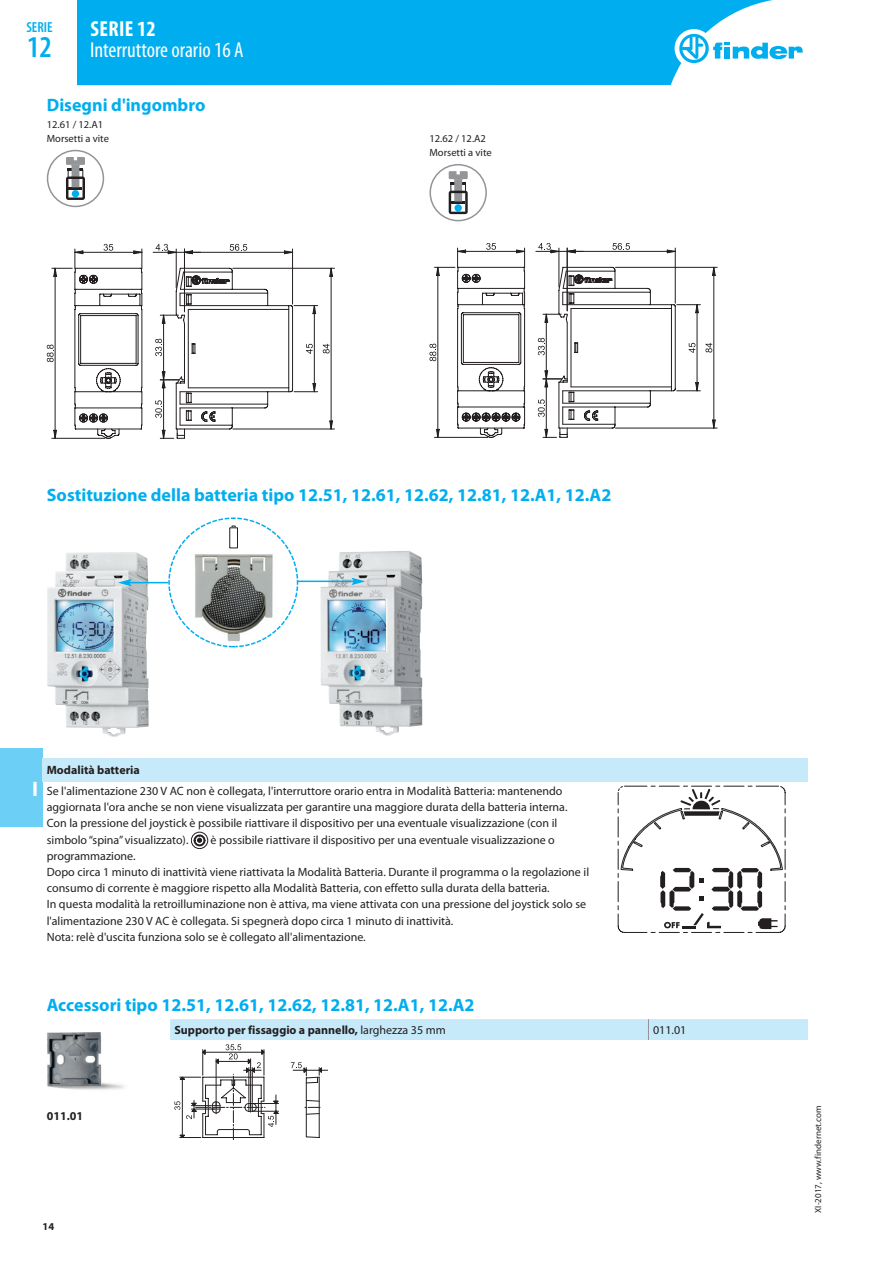
<style>
.page{position:relative;width:893px;height:1263px;background:#fff}
.page>*{position:absolute;margin:0;border:0;box-sizing:border-box;transform-origin:0 0}
.t1{font:600 condensed 30.3px "Myriad Pro";color:#00aeef}
.t2{font:condensed 21.75px "Myriad Pro";color:#fff}
.t3{font:700 condensed 21.75px "Myriad Pro";letter-spacing:.02em;color:#fff}
.t4{font:700 21px "Myriad Pro";color:#fff}
.t5{font:700 18px "Myriad Pro";color:#00aeef}
.t6{font:600 condensed 14.55px "Myriad Pro";color:#00aeef}
.t7{font:12px/16.2px "Myriad Pro";color:#231f20}
.t8{font:700 12px "Myriad Pro";color:#231f20}
.t9{font:10.5px/14.2px "Myriad Pro";color:#231f20}
.t10{font:700 10.5px "Myriad Pro";color:#231f20}
.t11{font:9px "Myriad Pro";color:#231f20}
.s1{font-weight:400}
</style>
<div class="page">
<div style="left:0;top:748px;width:43px;height:79px;background:#6bcff6"></div>
<div style="left:77px;top:0;width:696px;height:85px;background:#00aeef"></div>
<div style="left:675px;top:29px;width:38px;height:39px;background:#fff;border-radius:50%"></div>
<svg style="left:679px;top:34px;width:124px;height:29px"></svg>
<div style="left:47px;top:150px;width:57px;height:57px;border:2px solid #939598;border-radius:50%"></div>
<svg style="left:66px;top:157px;width:19px;height:43px"></svg>
<hr style="left:141px;top:309px;width:1px;height:79px;background:#231f20">
<hr style="left:76px;top:428px;width:65px;height:1px;background:#231f20">
<hr style="left:76px;top:408px;width:65px;height:1px;background:#231f20">
<hr style="left:76px;top:289px;width:65px;height:1px;background:#231f20">
<hr style="left:76px;top:268px;width:65px;height:1px;background:#231f20">
<svg style="left:141px;top:388px;width:1px;height:42px"></svg>
<hr style="left:76px;top:305px;width:65px;height:1px;background:#231f20">
<hr style="left:100px;top:294px;width:40px;height:1px;background:#231f20">
<hr style="left:75px;top:252px;width:67px;height:1px;background:#231f20">
<hr style="left:233px;top:268px;width:101px;height:1px;background:#231f20">
<hr style="left:233px;top:429px;width:101px;height:1px;background:#231f20">
<svg style="left:155px;top:267px;width:178px;height:172px"></svg>
<hr style="left:331px;top:268px;width:1px;height:161px;background:#231f20">
<hr style="left:292px;top:249px;width:1px;height:55px;background:#231f20">
<svg style="left:230px;top:244px;width:17px;height:7px"></svg>
<svg style="left:284px;top:251px;width:8px;height:3px"></svg>
<hr style="left:184px;top:252px;width:109px;height:1px;background:#231f20">
<hr style="left:184px;top:249px;width:1px;height:63px;background:#231f20">
<hr style="left:176px;top:249px;width:1px;height:39px;background:#231f20">
<svg style="left:185px;top:251px;width:8px;height:3px"></svg>
<svg style="left:156px;top:244px;width:20px;height:10px"></svg>
<hr style="left:153px;top:252px;width:48px;height:1px;background:#231f20">
<hr style="left:81px;top:365px;width:55px;height:1px;background:#231f20">
<hr style="left:81px;top:313px;width:55px;height:1px;background:#231f20">
<svg style="left:128px;top:249px;width:15px;height:67px"></svg>
<hr style="left:138px;top:316px;width:1px;height:47px;background:#231f20">
<hr style="left:81px;top:315px;width:55px;height:1px;background:#231f20">
<hr style="left:81px;top:363px;width:55px;height:1px;background:#231f20">
<hr style="left:136px;top:316px;width:1px;height:47px;background:#231f20">
<hr style="left:109px;top:391px;width:32px;height:1px;background:#231f20">
<svg style="left:47px;top:244px;width:73px;height:195px"></svg>
<div style="left:429px;top:164px;width:58px;height:57px;border:2px solid #939598;border-radius:50%"></div>
<svg style="left:449px;top:171px;width:19px;height:43px"></svg>
<hr style="left:615px;top:267px;width:102px;height:1px;background:#231f20">
<hr style="left:615px;top:428px;width:102px;height:1px;background:#231f20">
<svg style="left:538px;top:266px;width:177px;height:172px"></svg>
<hr style="left:714px;top:267px;width:1px;height:161px;background:#231f20">
<hr style="left:675px;top:248px;width:1px;height:55px;background:#231f20">
<svg style="left:612px;top:243px;width:18px;height:7px"></svg>
<svg style="left:667px;top:250px;width:8px;height:3px"></svg>
<hr style="left:567px;top:251px;width:108px;height:1px;background:#231f20">
<hr style="left:567px;top:248px;width:1px;height:63px;background:#231f20">
<hr style="left:559px;top:248px;width:1px;height:39px;background:#231f20">
<svg style="left:567px;top:250px;width:8px;height:3px"></svg>
<svg style="left:538px;top:243px;width:21px;height:10px"></svg>
<hr style="left:536px;top:251px;width:47px;height:1px;background:#231f20">
<svg style="left:429px;top:243px;width:96px;height:195px"></svg>
<img style="left:47px;top:552px;width:102px;height:185px">
<img style="left:320px;top:551px;width:102px;height:185px">
<hr style="left:129px;top:582px;width:39px;height:1px;background:#00aeef">
<svg style="left:118px;top:579px;width:14px;height:7px"></svg>
<svg style="left:168px;top:517px;width:131px;height:131px"></svg>
<div style="left:230px;top:528px;width:7px;height:20px;background:#fff"></div>
<div style="left:229px;top:527px;width:9px;height:21px;border:1px solid #231f20"></div>
<svg style="left:351px;top:578px;width:14px;height:7px"></svg>
<hr style="left:297px;top:581px;width:57px;height:1px;background:#00aeef">
<div style="left:43px;top:758px;width:765px;height:24px;background:#c6eafa"></div>
<svg style="left:191px;top:832px;width:17px;height:17px"></svg>
<svg style="left:618px;top:786px;width:167px;height:147px"></svg>
<img style="left:47px;top:1032px;width:78px;height:58px">
<svg style="left:170px;top:1019px;width:638px;height:121px"></svg>
<p class="t6" style="left:26px;top:19px;width:28px">SERIE</p>
<h1 class="t1" style="left:27px;top:30px;width:26px">12</h1>
<h2 class="t3" style="left:90px;top:16px;width:67px">SERIE 12</h2>
<h2 class="t2" style="left:90px;top:37px;width:155px">Interruttore orario 16 A</h2>
<h3 class="t5" style="left:47px;top:93px;width:160px">Disegni d'ingombro</h3>
<p class="t9" style="left:47px;top:117px;width:64px">12.61 / 12.A1<br>Morsetti a vite</p>
<p class="t9" style="left:429px;top:131px;width:64px">12.62 / 12.A2<br>Morsetti a vite</p>
<h3 class="t5" style="left:47px;top:483px;width:566px">Sostituzione della batteria tipo 12.51, 12.61, 12.62, 12.81, 12.A1, 12.A2</h3>
<h3 class="t4" style="left:32px;top:775px;width:7px">I</h3>
<p class="t8" style="left:47px;top:762px;width:95px">Modalità batteria</p>
<p class="t7" style="left:47px;top:783px;width:522px">Se l'alimentazione 230 V AC non è collegata, l'interruttore orario entra in Modalità Batteria: mantenendo aggiornata l'ora anche se non viene visualizzata per garantire una maggiore durata della batteria interna.<br>Con la pressione del joystick è possibile riattivare il dispositivo per una eventuale visualizzazione (con il simbolo “spina” visualizzato).</p>
<p class="t7" style="left:211px;top:831px;width:346px">è possibile riattivare il dispositivo per una eventuale visualizzazione o</p>
<p class="t7" style="left:47px;top:847px;width:544px">programmazione.<br>Dopo circa 1 minuto di inattività viene riattivata la Modalità Batteria. Durante il programma o la regolazione il consumo di corrente è maggiore rispetto alla Modalità Batteria, con effetto sulla durata della batteria.<br>In questa modalità la retroilluminazione non è attiva, ma viene attivata con una pressione del joystick solo se l'alimentazione 230 V AC è collegata. Si spegnerà dopo circa 1 minuto di inattività.<br>Nota: relè d'uscita funziona solo se è collegato all'alimentazione.</p>
<h3 class="t5" style="left:47px;top:993px;width:429px">Accessori tipo 12.51, 12.61, 12.62, 12.81, 12.A1, 12.A2</h3>
<p class="t8" style="left:174px;top:1022px;width:273px">Supporto per fissaggio a pannello, <span class="s1">larghezza 35 mm</span></p>
<p class="t7" style="left:653px;top:1022px;width:35px">011.01</p>
<p class="t8" style="left:47px;top:1108px;width:38px">011.01</p>
<p class="t10" style="left:43px;top:1219px;width:13px">14</p>
<p class="t11" style="left:812px;top:1213px;width:108px;rotate:-90deg">XI-2017, www.findernet.com</p>
</div>
